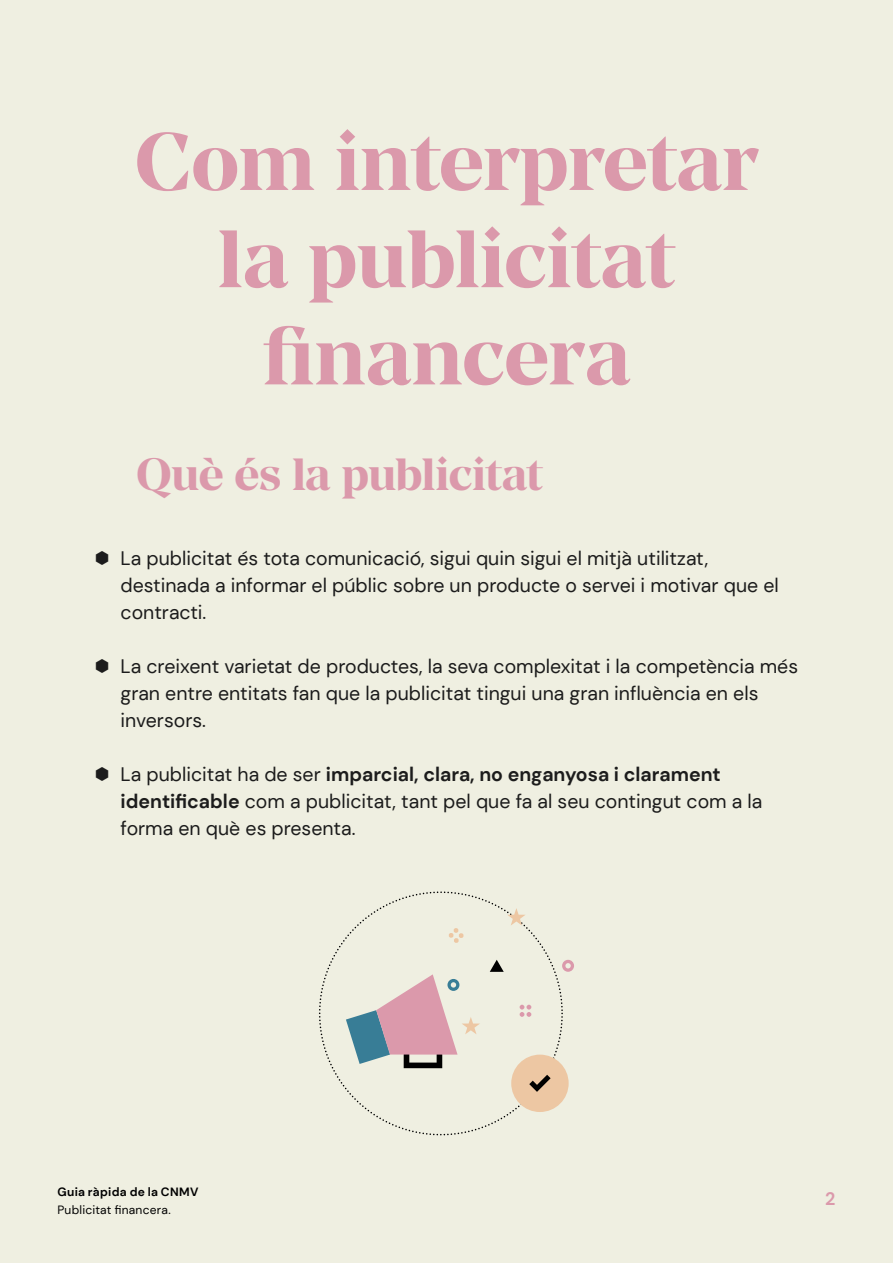
<style>
.page{position:relative;width:893px;height:1263px;background:#efefe1}
.page>*{position:absolute;margin:0;border:0;box-sizing:border-box;transform-origin:0 0}
.t1{font:700 81px/97.2px "Manier";letter-spacing:-.005em;color:#db99ab;text-align:center}
.t2{font:700 45px "Manier";letter-spacing:-.015em;color:#db99ab}
.t3{font:19.5px/27px "DM Sans";color:#1c1c1c}
.t4{font:700 18px "DM Sans";color:#db99ab}
.t5{font:12px "DM Sans";letter-spacing:.02em;color:#000}
.t6{font:700 12px "DM Sans";letter-spacing:.025em;color:#000}
.s1{font-weight:700}
</style>
<div class="page">
<svg style="left:319px;top:891px;width:244px;height:244px;background:#e5e2d7"></svg>
<div style="left:511px;top:1054px;width:58px;height:58px;background:#edc7a3;border-radius:50%"></div>
<svg style="left:529px;top:1075px;width:22px;height:17px"></svg>
<svg style="left:562px;top:960px;width:12px;height:12px"></svg>
<svg style="left:507px;top:908px;width:19px;height:17px"></svg>
<svg style="left:96px;top:550px;width:12px;height:15px"></svg>
<svg style="left:96px;top:658px;width:12px;height:15px"></svg>
<svg style="left:96px;top:766px;width:12px;height:15px"></svg>
<h1 class="t1" style="left:134px;top:113px;width:626px">Com interpretar la publicitat financera</h1>
<h2 class="t2" style="left:136px;top:447px;width:408px">Què és la publicitat</h2>
<p class="t3" style="left:121px;top:544px;width:660px">La publicitat és tota comunicació, sigui quin sigui el mitjà utilitzat, destinada a informar el públic sobre un producte o servei i motivar que el contracti.</p>
<p class="t3" style="left:121px;top:652px;width:679px">La creixent varietat de productes, la seva complexitat i la competència més gran entre entitats fan que la publicitat tingui una gran influència en els inversors.</p>
<p class="t3" style="left:121px;top:760px;width:643px">La publicitat ha de ser <span class="s1">imparcial, clara, no enganyosa i clarament identificable</span> com a publicitat, tant pel que fa al seu contingut com a la forma en què es presenta.</p>
<p class="t6" style="left:57px;top:1184px;width:142px">Guia ràpida de la CNMV</p>
<p class="t5" style="left:57px;top:1202px;width:115px">Publicitat financera.</p>
<p class="t4" style="left:825px;top:1188px;width:12px">2</p>
</div>
